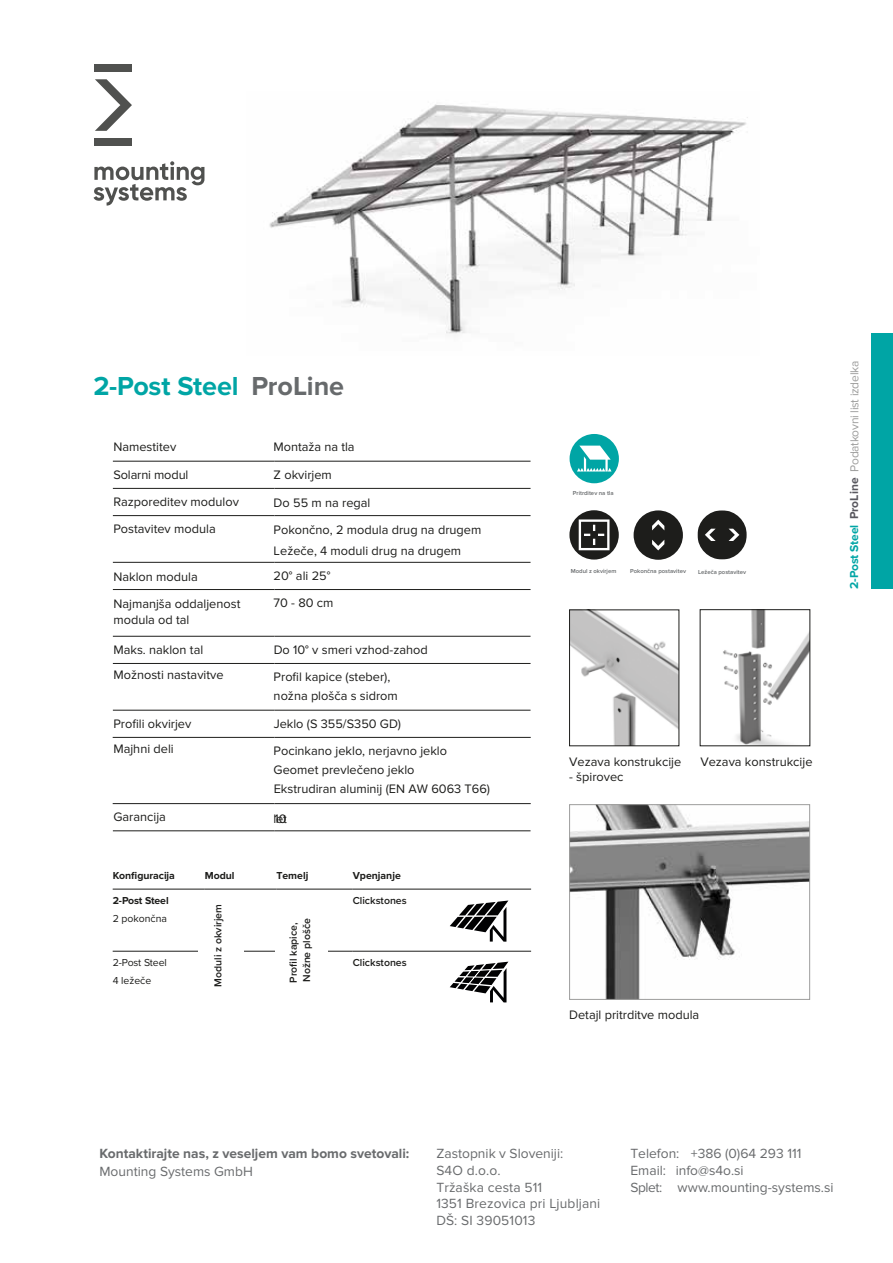
<style>
.page{position:relative;width:893px;height:1263px;background:#fff}
.page>*{position:absolute;margin:0;border:0;box-sizing:border-box;transform-origin:0 0}
.t1{font:700 27px "Proxima Nova";letter-spacing:-.005em;color:#00a5a5}
.t2{font:13.8px/16.5px "Proxima Nova";color:#696b6d}
.t3{font:700 13.8px "Proxima Nova";color:#696b6d}
.t4{font:12.75px/19.5px "Proxima Nova";color:#1d1d1b}
.t5{font:12.75px "Proxima Nova";color:#1e1e1c}
.t6{font:12px "Proxima Nova";letter-spacing:-.02em;color:#9d9d9c}
.t7{font:700 12px "Proxima Nova";letter-spacing:-.01em;color:#00a5a5}
.t8{font:600 10.5px/13.5px "Proxima Nova";color:#1d1d1b}
.t9{font:700 10.5px "Proxima Nova";color:#1d1d1b}
.t10{font:10.5px/18px "Proxima Nova";color:#1d1d1b}
.t11{font:600 6px "Proxima Nova";color:#676a6c}
.s1{color:#676a6c}
.s2{color:#59585f}
</style>
<div class="page">
<div style="left:872px;top:334px;width:21px;height:255px;background:#00a5a5"></div>
<img style="left:571px;top:612px;width:106px;height:132px">
<div style="left:569px;top:610px;width:110px;height:136px;border:1px solid #1d1d1b"></div>
<img style="left:723px;top:611px;width:85px;height:133px">
<img style="left:571px;top:806px;width:237px;height:191px">
<div style="left:569px;top:804px;width:241px;height:195px;border:1px solid #9d9d9c"></div>
<hr style="left:113px;top:488px;width:161px;height:1px;background:#1d1d1b">
<hr style="left:274px;top:488px;width:257px;height:1px;background:#1d1d1b">
<hr style="left:113px;top:515px;width:161px;height:1px;background:#1d1d1b">
<hr style="left:274px;top:515px;width:257px;height:1px;background:#1d1d1b">
<hr style="left:113px;top:562px;width:161px;height:1px;background:#1d1d1b">
<hr style="left:274px;top:562px;width:257px;height:1px;background:#1d1d1b">
<hr style="left:113px;top:589px;width:161px;height:1px;background:#1d1d1b">
<hr style="left:274px;top:589px;width:257px;height:1px;background:#1d1d1b">
<hr style="left:113px;top:636px;width:161px;height:1px;background:#1d1d1b">
<hr style="left:274px;top:636px;width:257px;height:1px;background:#1d1d1b">
<hr style="left:113px;top:663px;width:161px;height:1px;background:#1d1d1b">
<hr style="left:274px;top:663px;width:257px;height:1px;background:#1d1d1b">
<hr style="left:113px;top:710px;width:161px;height:1px;background:#1d1d1b">
<hr style="left:274px;top:710px;width:257px;height:1px;background:#1d1d1b">
<hr style="left:113px;top:461px;width:161px;height:1px;background:#1d1d1b">
<hr style="left:274px;top:461px;width:257px;height:1px;background:#1d1d1b">
<hr style="left:113px;top:830px;width:161px;height:1px;background:#1d1d1b">
<hr style="left:274px;top:830px;width:257px;height:1px;background:#1d1d1b">
<hr style="left:113px;top:737px;width:161px;height:1px;background:#1d1d1b">
<hr style="left:274px;top:737px;width:257px;height:1px;background:#1d1d1b">
<hr style="left:113px;top:803px;width:161px;height:1px;background:#1d1d1b">
<hr style="left:274px;top:803px;width:257px;height:1px;background:#1d1d1b">
<svg style="left:570px;top:434px;width:49px;height:49px"></svg>
<svg style="left:569px;top:510px;width:50px;height:50px"></svg>
<svg style="left:634px;top:510px;width:49px;height:50px"></svg>
<svg style="left:697px;top:510px;width:50px;height:50px"></svg>
<hr style="left:113px;top:889px;width:92px;height:1px;background:#1d1d1b">
<hr style="left:205px;top:889px;width:71px;height:1px;background:#1d1d1b">
<hr style="left:276px;top:889px;width:77px;height:1px;background:#1d1d1b">
<hr style="left:353px;top:889px;width:178px;height:1px;background:#1d1d1b">
<hr style="left:113px;top:951px;width:92px;height:1px;background:#1d1d1b">
<hr style="left:205px;top:951px;width:71px;height:1px;background:#1d1d1b">
<hr style="left:276px;top:951px;width:77px;height:1px;background:#1d1d1b">
<hr style="left:353px;top:951px;width:178px;height:1px;background:#1d1d1b">
<div style="left:198px;top:893px;width:46px;height:123px;background:#fff"></div>
<div style="left:275px;top:893px;width:53px;height:123px;background:#fff"></div>
<svg style="left:450px;top:962px;width:58px;height:40px"></svg>
<svg style="left:450px;top:900px;width:58px;height:42px"></svg>
<img style="left:269px;top:104px;width:479px;height:230px">
<svg style="left:94px;top:161px;width:110px;height:45px"></svg>
<svg style="left:95px;top:79px;width:37px;height:52px"></svg>
<div style="left:94px;top:139px;width:38px;height:7px;background:#50514f"></div>
<div style="left:94px;top:64px;width:38px;height:8px;background:#50514f"></div>
<h1 class="t1" style="left:94px;top:370px;width:252px">2-Post Steel <span class="s1">ProLine</span></h1>
<p class="t4" style="left:113px;top:438px;width:64px">Namestitev</p>
<p class="t4" style="left:274px;top:438px;width:83px">Montaža na tla</p>
<p class="t4" style="left:113px;top:465px;width:77px">Solarni modul</p>
<p class="t4" style="left:274px;top:465px;width:60px">Z okvirjem</p>
<p class="t4" style="left:113px;top:488px;width:127px;line-height:27.2px">Razporeditev modulov<br>Postavitev modula</p>
<p class="t4" style="left:274px;top:489px;width:209px;line-height:27.2px">Do 55 m na regal<br>Pokončno, 2 modula drug na drugem</p>
<p class="t4" style="left:274px;top:541px;width:189px">Ležeče, 4 moduli drug na drugem</p>
<p class="t4" style="left:113px;top:563px;width:129px;line-height:27.6px">Naklon modula<br>Najmanjša oddaljenost</p>
<p class="t4" style="left:113px;top:610px;width:78px">modula od tal</p>
<p class="t4" style="left:274px;top:562px;width:61px;line-height:27.6px">20° ali 25°<br>70 - 80 cm</p>
<p class="t4" style="left:113px;top:640px;width:91px">Maks. naklon tal</p>
<p class="t4" style="left:274px;top:640px;width:156px">Do 10° v smeri vzhod-zahod</p>
<p class="t4" style="left:113px;top:666px;width:112px">Možnosti nastavitve</p>
<p class="t4" style="left:113px;top:711px;width:79px;line-height:25.7px">Profili okvirjev<br>Majhni deli</p>
<p class="t4" style="left:274px;top:667px;width:126px">Profil kapice (steber), nožna plošča s sidrom</p>
<p class="t4" style="left:274px;top:714px;width:129px">Jeklo (S 355/S350 GD)</p>
<p class="t4" style="left:274px;top:741px;width:175px">Pocinkano jeklo, nerjavno jeklo<br>Geomet prevlečeno jeklo</p>
<p class="t4" style="left:274px;top:779px;width:218px">Ekstrudiran aluminij (EN AW 6063 T66)</p>
<p class="t4" style="left:113px;top:807px;width:54px">Garancija</p>
<p class="t5" style="left:274px;top:811px;width:15px">le10 t</p>
<p class="t9" style="left:113px;top:870px;width:64px">Konfiguracija</p>
<p class="t9" style="left:205px;top:870px;width:31px">Modul</p>
<p class="t9" style="left:276px;top:870px;width:33px">Temelj</p>
<p class="t9" style="left:353px;top:870px;width:50px">Vpenjanje</p>
<p class="t8" style="left:353px;top:893px;width:56px">Clickstones</p>
<p class="t9" style="left:113px;top:894px;width:58px">2-Post Steel</p>
<p class="t10" style="left:113px;top:910px;width:56px">2 pokončna</p>
<p class="t8" style="left:211px;top:986px;width:84px;rotate:-90deg">Moduli z okvirjem</p>
<p class="t8" style="left:286px;top:983px;width:66px;rotate:-90deg">Profil kapice,<br>Nožne plošče</p>
<p class="t10" style="left:113px;top:954px;width:56px">2-Post Steel<br>4 ležeče</p>
<p class="t8" style="left:353px;top:956px;width:56px">Clickstones</p>
<p class="t11" style="left:573px;top:489px;width:42px">Pritrditev na tla</p>
<p class="t11" style="left:571px;top:567px;width:47px">Modul z okvirjem</p>
<p class="t11" style="left:630px;top:567px;width:57px">Pokončna postavitev</p>
<p class="t11" style="left:698px;top:567px;width:50px">Ležeča postavitev</p>
<p class="t6" style="left:848px;top:472px;width:113px;rotate:-90deg">Podatkovni list izdelka</p>
<p class="t7" style="left:847px;top:589px;width:113px;rotate:-90deg">2-Post Steel <span class="s2">ProLine</span></p>
<p class="t4" style="left:569px;top:752px;width:114px">Vezava konstrukcije</p>
<p class="t4" style="left:700px;top:752px;width:114px">Vezava konstrukcije</p>
<p class="t4" style="left:569px;top:767px;width:56px">- špirovec</p>
<p class="t4" style="left:569px;top:1005px;width:132px">Detajl pritrditve modula</p>
<p class="t3" style="left:99px;top:1146px;width:311px">Kontaktirajte nas, z veseljem vam bomo svetovali:</p>
<p class="t2" style="left:99px;top:1164px;width:155px">Mounting Systems GmbH</p>
<p class="t2" style="left:436px;top:1146px;width:165px">Zastopnik v Sloveniji:<br>S4O d.o.o.<br>Tržaška cesta 511<br>1351 Brezovica pri Ljubljani<br>DŠ: SI 39051013</p>
<p class="t2" style="left:630px;top:1146px;width:205px">Telefon: +386 (0)64 293 111<br>Email: info@s4o.si<br>Splet: www.mounting-systems.si</p>
</div>
